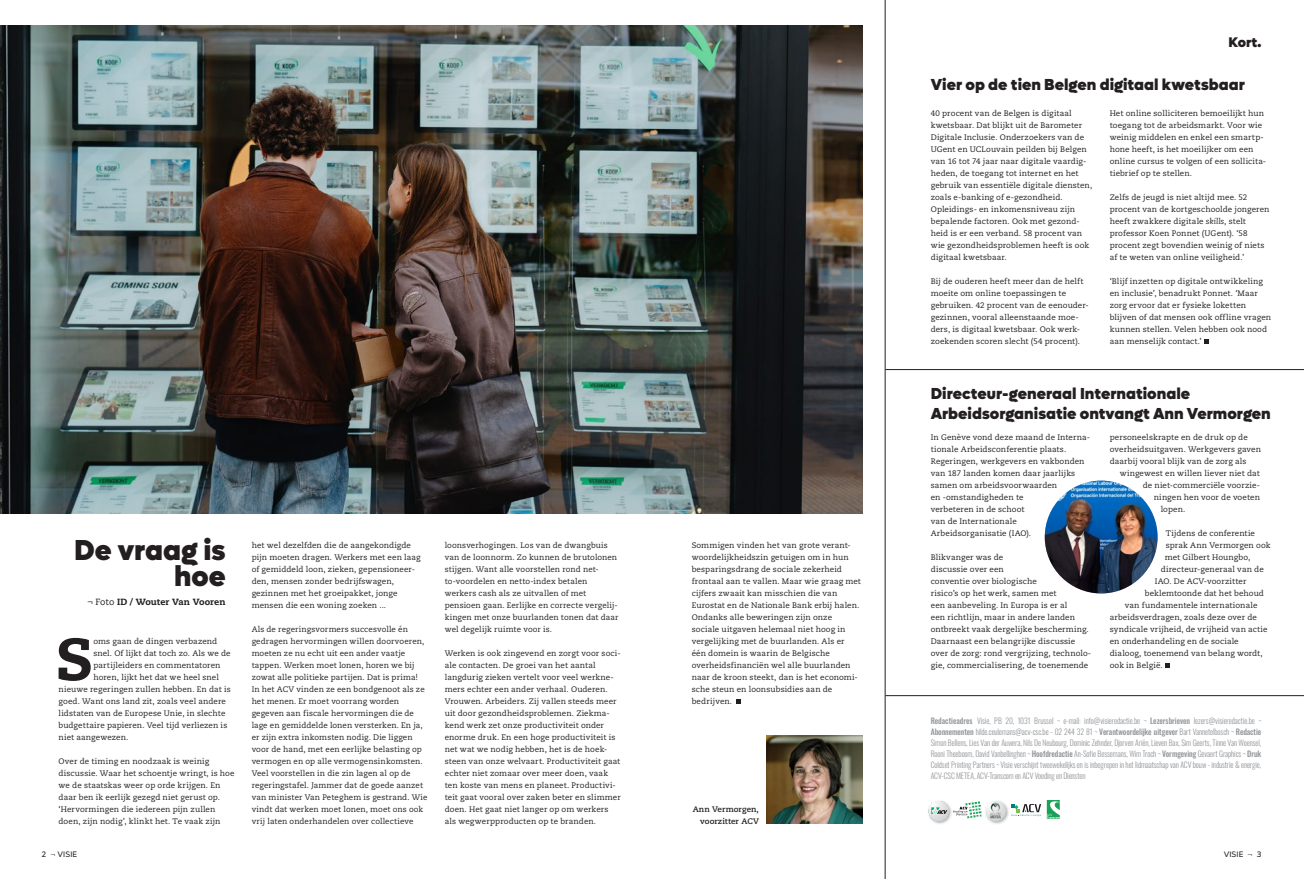
<style>
.page{position:relative;width:1304px;height:879px;background:#fff}
.page>*{position:absolute;margin:0;border:0;box-sizing:border-box;transform-origin:0 0}
.t1{font:800 59.4px "Caecilia LT Pro 85";color:#231f20}
.t2{font:900 29px/26px "Lufga";color:#231f20;text-align:right}
.t3{font:900 16px/20px "Lufga";color:#231f20}
.t4{font:900 14px "Lufga";color:#231f20}
.t5{font:800 9px "Caecilia LT Pro 85";letter-spacing:.005em;color:#231f20}
.t6{font:8px/12px "Caecilia LT Pro 55 Roman";letter-spacing:.01em;color:#231f20}
.t7{font:300 8px/11px "Oswald";letter-spacing:-.015em;color:#939598;text-align:justify;scale:.96 1}
.t8{font:700 8px/12px "Caecilia LT Pro 75";letter-spacing:.01em;color:#231f20;text-align:right}
.t9{font:8px "Lufga";letter-spacing:.02em;color:#231f20}
.s1{font-family:"Caecilia LT Pro 55 Roman";font-weight:400}
.s2{font-family:"Caecilia LT Pro 56";font-style:italic}
.s3{font-weight:500}
.s4{font-family:"Caecilia LT Pro 45";font-weight:300}
</style>
<div class="page">
<img style="left:0;top:26px;width:863px;height:487px">
<hr style="left:885px;top:0;width:1px;height:879px;background:#231f20">
<hr style="left:885px;top:369px;width:419px;height:1px;background:#231f20">
<hr style="left:885px;top:695px;width:419px;height:1px;background:#231f20">
<svg style="left:1204px;top:339px;width:5px;height:5px"></svg>
<svg style="left:1165px;top:663px;width:4px;height:5px"></svg>
<img style="left:1045px;top:480px;width:113px;height:113px;border-radius:56px">
<svg style="left:1047px;top:800px;width:13px;height:19px"></svg>
<img style="left:928px;top:809px;width:19px;height:15px">
<img style="left:985px;top:801px;width:24px;height:23px">
<img style="left:986px;top:801px;width:20px;height:20px;border-radius:10px">
<svg style="left:929px;top:801px;width:52px;height:20px"></svg>
<svg style="left:1011px;top:804px;width:30px;height:13px"></svg>
<img style="left:767px;top:735px;width:96px;height:89px">
<svg style="left:737px;top:699px;width:4px;height:5px"></svg>
<h3 class="t4" style="left:1228px;top:33px;width:34px">Kort.</h3>
<h2 class="t2" style="left:74px;top:537px;width:153px">De vraag is hoe</h2>
<p class="t5" style="left:87px;top:595px;width:140px"><span class="s1">¬ Foto</span> ID / Wouter Van Vooren</p>
<h1 class="t1" style="left:56px;top:618px;width:39px">S</h1>
<p class="t6" style="left:93px;top:635px;width:125px">oms gaan de dingen verbazend</p>
<p class="t6" style="left:93px;top:647px;width:139px">snel. Of lijkt dat toch zo. Als we de</p>
<p class="t6" style="left:93px;top:659px;width:129px">partijleiders en commentatoren</p>
<p class="t6" style="left:93px;top:671px;width:127px">horen, lijkt het dat we heel snel</p>
<p class="t6" style="left:59px;top:683px;width:174px">nieuwe regeringen zullen hebben. En dat is</p>
<p class="t6" style="left:59px;top:695px;width:169px">goed. Want ons land zit, zoals veel andere</p>
<p class="t6" style="left:59px;top:707px;width:168px">lidstaten van de Europese Unie, in slechte</p>
<p class="t6" style="left:59px;top:719px;width:170px">budgettaire papieren. Veel tijd verliezen is</p>
<p class="t6" style="left:59px;top:731px;width:71px">niet aangewezen.</p>
<p class="t6" style="left:59px;top:755px;width:178px">Over de timing en noodzaak is weinig discussie. Waar het schoentje wringt, is hoe we de staatskas weer op orde krijgen. En daar ben ik eerlijk gezegd niet gerust op. ‘Hervormingen die iedereen pijn zullen doen, zijn nodig’, klinkt het. Te vaak zijn</p>
<p class="t6" style="left:252px;top:539px;width:170px">het wel dezelfden die de aangekondigde pijn moeten dragen. Werkers met een laag of gemiddeld loon, zieken, gepensioneer&shy;den, mensen zonder bedrijfswagen, gezinnen met het groeipakket, jonge mensen die een woning zoeken ...</p>
<p class="t6" style="left:252px;top:623px;width:177px">Als de regeringsvormers succesvolle én gedragen hervormingen willen doorvoeren, moeten ze nu echt uit een ander vaatje tappen. Werken moet lonen, horen we bij zowat alle politieke partijen. Dat is prima!<br>In het ACV vinden ze een bondgenoot als ze het menen. Er moet voorrang worden gegeven aan fiscale hervormingen die de lage en gemiddelde lonen versterken. En ja, er zijn extra inkomsten nodig. Die liggen voor de hand, met een eerlijke belasting op vermogen en op alle vermogensinkomsten.<br>Veel voorstellen in die zin lagen al op de regeringstafel. Jammer dat de goede aanzet van minister Van Peteghem is gestrand. Wie vindt dat werken moet lonen, moet ons ook vrij laten onderhandelen over collectieve</p>
<p class="t6" style="left:445px;top:539px;width:175px">loonsverhogingen. Los van de dwangbuis van de loonnorm. Zo kunnen de brutolonen stijgen. Want alle voorstellen rond net&shy;to-voordelen en netto-index betalen werkers cash als ze uitvallen of met pensioen gaan. Eerlijke en correcte vergelij&shy;kingen met onze buurlanden tonen dat daar wel degelijk ruimte voor is.</p>
<p class="t6" style="left:445px;top:647px;width:178px">Werken is ook zingevend en zorgt voor soci&shy;ale contacten. De groei van het aantal langdurig zieken vertelt voor veel werkne&shy;mers echter een ander verhaal. Ouderen.<br>Vrouwen. Arbeiders. Zij vallen steeds meer uit door gezondheidsproblemen. Ziekma&shy;kend werk zet onze productiviteit onder enorme druk. En een hoge productiviteit is net wat we nodig hebben, het is de hoek&shy;steen van onze welvaart. Productiviteit gaat echter niet zomaar over meer doen, vaak ten koste van mens en planeet. Productivi&shy;teit gaat vooral over zaken beter en slimmer doen. Het gaat niet langer op om werkers als wegwerpproducten op te branden.</p>
<p class="t6" style="left:692px;top:539px;width:171px">Sommigen vinden het van grote verant&shy;woordelijkheidszin getuigen om in hun besparingsdrang de sociale zekerheid frontaal aan te vallen. Maar wie graag met cijfers zwaait kan misschien die van Eurostat en de Nationale Bank erbij halen.<br>Ondanks alle beweringen zijn onze sociale uitgaven helemaal niet hoog in vergelijking met de buurlanden. Als er één domein is waarin de Belgische overheidsfinanciën wel alle buurlanden naar de kroon steekt, dan is het economi&shy;sche steun en loonsubsidies aan de bedrijven.</p>
<p class="t8" style="left:693px;top:803px;width:68px">Ann Vermorgen, voorzitter ACV</p>
<h3 class="t3" style="left:931px;top:74px;width:316px">Vier op de tien Belgen digitaal kwetsbaar</h3>
<p class="t6" style="left:931px;top:107px;width:163px">40 procent van de Belgen is digitaal kwetsbaar. Dat blijkt uit de Barometer Digitale Inclusie. Onderzoekers van de UGent en UCLouvain peilden bij Belgen van 16 tot 74 jaar naar digitale vaardig&shy;heden, de toegang tot internet en het gebruik van essentiële digitale diensten, zoals e-banking of e-gezondheid.<br>Opleidings- en inkomensniveau zijn bepalende factoren. Ook met gezond&shy;heid is er een verband. 58 procent van wie gezondheidsproblemen heeft is ook digitaal kwetsbaar.</p>
<p class="t6" style="left:931px;top:275px;width:159px">Bij de ouderen heeft meer dan de helft moeite om online toepassingen te gebruiken. 42 procent van de eenouder&shy;gezinnen, vooral alleenstaande moe&shy;ders, is digitaal kwetsbaar. Ook werk&shy;zoekenden scoren slecht (54 procent).</p>
<p class="t6" style="left:1110px;top:107px;width:158px">Het online solliciteren bemoeilijkt hun toegang tot de arbeidsmarkt. Voor wie weinig middelen en enkel een smartp&shy;hone heeft, is het moeilijker om een online cursus te volgen of een sollicita&shy;tiebrief op te stellen.</p>
<p class="t6" style="left:1110px;top:191px;width:161px">Zelfs de jeugd is niet altijd mee. 52 procent van de kortgeschoolde jongeren heeft zwakkere digitale <span class="s2">skills</span>, stelt professor Koen Ponnet (UGent). ‘58 procent zegt bovendien weinig of niets af te weten van online veiligheid.’</p>
<p class="t6" style="left:1110px;top:275px;width:163px">‘Blijf inzetten op digitale ontwikkeling en inclusie’, benadrukt Ponnet. ‘Maar zorg ervoor dat er fysieke loketten blijven of dat mensen ook offline vragen kunnen stellen. Velen hebben ook nood aan menselijk contact.’</p>
<h3 class="t3" style="left:931px;top:383px;width:342px">Directeur-generaal Internationale<br>Arbeidsorganisatie ontvangt Ann Vermorgen</h3>
<p class="t6" style="left:931px;top:431px;width:161px">In Genève vond deze maand de Interna&shy;tionale Arbeidsconferentie plaats.<br>Regeringen, werkgevers en vakbonden van 187 landen komen daar jaarlijks samen om arbeidsvoorwaarden<br>en -omstandigheden te<br>verbeteren in de schoot<br>van de Internationale<br>Arbeidsorganisatie (IAO).</p>
<p class="t6" style="left:931px;top:551px;width:162px">Blikvanger was de<br>discussie over een<br>conventie over biologische<br>risico’s op het werk, samen met<br>een aanbeveling. In Europa is er al<br>een richtlijn, maar in andere landen ontbreekt vaak dergelijke bescherming.<br>Daarnaast een belangrijke discussie over de zorg: rond vergrijzing, technolo&shy;gie, commercialisering, de toenemende</p>
<p class="t6" style="left:1110px;top:431px;width:153px">personeelskrapte en de druk op de overheidsuitgaven. Werkgevers gaven daarbij vooral blijk van de zorg als</p>
<p class="t6" style="left:1120px;top:467px;width:142px">wingewest en willen liever niet dat</p>
<p class="t6" style="left:1143px;top:479px;width:119px">de niet-commerciële voorzie-</p>
<p class="t6" style="left:1154px;top:491px;width:108px">ningen hen voor de voeten</p>
<p class="t6" style="left:1161px;top:503px;width:26px">lopen.</p>
<p class="t6" style="left:1166px;top:527px;width:91px">Tijdens de conferentie</p>
<p class="t6" style="left:1166px;top:539px;width:106px">sprak Ann Vermorgen ook</p>
<p class="t6" style="left:1165px;top:551px;width:87px">met Gilbert Houngbo,</p>
<p class="t6" style="left:1161px;top:563px;width:105px">directeur-generaal van de</p>
<p class="t6" style="left:1155px;top:575px;width:93px">IAO. De ACV-voorzitter</p>
<p class="t6" style="left:1145px;top:587px;width:121px">beklemtoonde dat het behoud</p>
<p class="t6" style="left:1125px;top:599px;width:134px">van fundamentele internationale</p>
<p class="t6" style="left:1110px;top:611px;width:149px">arbeidsverdragen, zoals deze over de</p>
<p class="t6" style="left:1110px;top:623px;width:159px">syndicale vrijheid, de vrijheid van actie</p>
<p class="t6" style="left:1110px;top:635px;width:131px">en onderhandeling en de sociale</p>
<p class="t6" style="left:1110px;top:647px;width:155px">dialoog, toenemend van belang wordt,</p>
<p class="t6" style="left:1110px;top:659px;width:55px">ook in België.</p>
<p class="t7" style="left:931px;top:714px;width:346px"><span class="s3">Redactieadres</span> Visie, PB 20, 1031 Brussel ¬ e-mail: info@visieredactie.be ¬ <span class="s3">Lezersbrieven</span> lezers@visieredactie.be ¬ <span class="s3">Abonnementen</span> hilde.ceulemans@acv-csc.be - 02 244 32 81 ¬ <span class="s3">Verantwoordelijke uitgever</span> Bart Vannetelbosch ¬ <span class="s3">Redactie </span>Simon Bellens, Lies Van der Auwera, Nils De Neubourg, Dominic Zehnder, Djorven Ariën, Lieven Bax, Sim Geerts, Tinne Van Woensel, Rooni Theeboom, David Vanbellinghen ¬ <span class="s3">Hoofdredactie</span> An-Sofie Bessemans, Wim Troch ¬ <span class="s3">Vormgeving</span> Gevaert Graphics ¬ <span class="s3">Druk </span>Coldset Printing Partners ¬ Visie verschijnt tweewekelijks en is inbegrepen in het lidmaatschap van ACV bouw - industrie &amp; energie, ACV-CSC METEA, ACV-Transcom en ACV Voeding en Diensten</p>
<p class="t9" style="left:42px;top:849px;width:37px">2 <span class="s4">¬</span> VISIE</p>
<p class="t9" style="left:1224px;top:849px;width:39px">VISIE <span class="s4">¬</span> 3</p>
</div>
